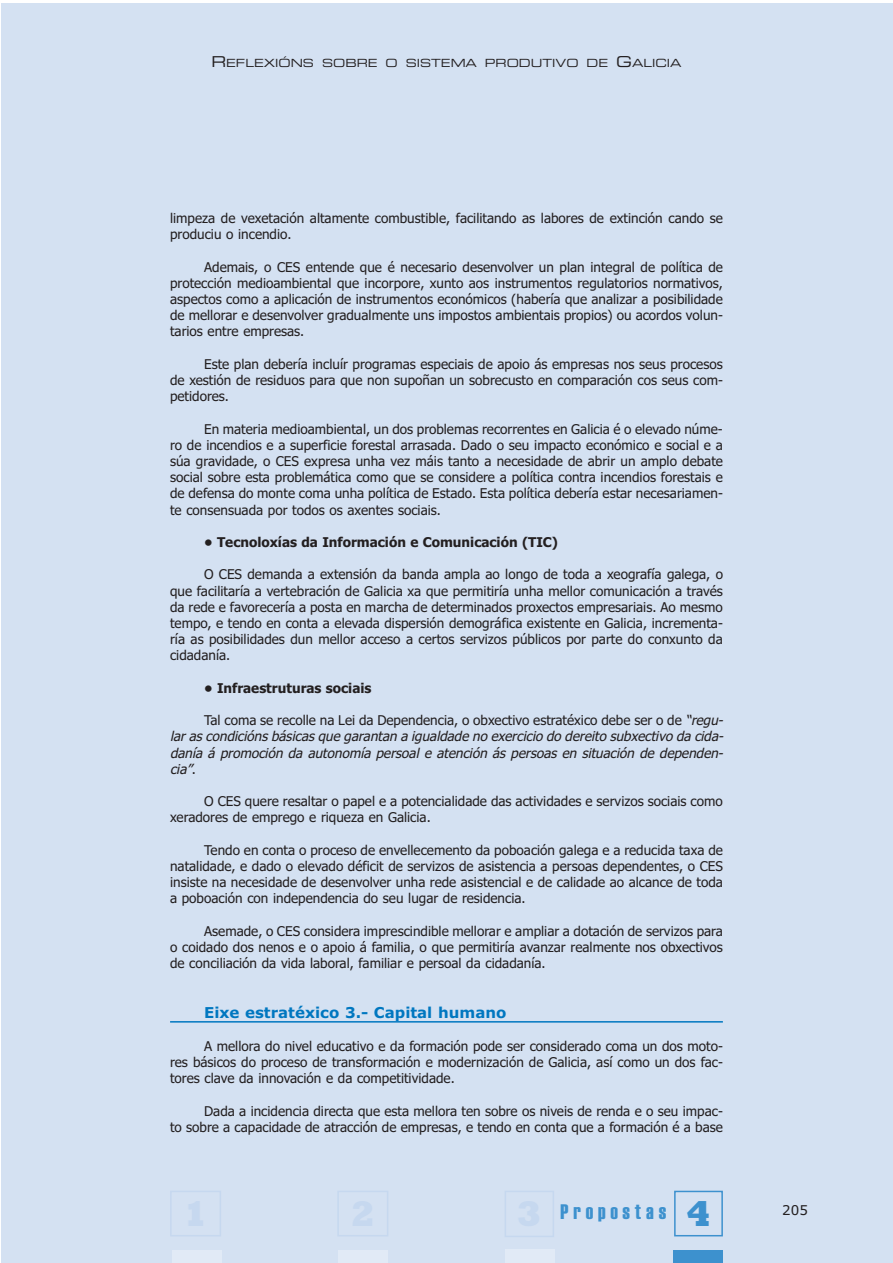
<style>
.page{position:relative;width:893px;height:1263px;background:#fff}
.page>*{position:absolute;margin:0;border:0;box-sizing:border-box;transform-origin:0 0}
.t1{font:800 36px "Rockwell";color:#3d91ce}
.t2{font:21px "Haettenschweiler";letter-spacing:.235em;color:#3d91ce}
.t3{font:700 15px "Verdana";color:#0077c0}
.t4{font:13.5px/16.2px "Tahoma";color:#231f20;text-align:justify}
.t5{font:italic 13.5px/16.2px "Tahoma";color:#231f20;text-align:justify}
.t6{font:700 13.5px "Tahoma";color:#231f20}
.t7{font:13.5px "Verdana";color:#231f20}
.t8{font:11.25px "Eurostile Extended Two";color:#231f20}
.s1{font-size:15px}
.s2{font-style:normal}
</style>
<div class="page">
<div style="left:1px;top:3px;width:892px;height:1260px;background:#d4e1f2"></div>
<hr style="left:170px;top:1021px;width:553px;height:1px;background:#0077c0">
<div style="left:170px;top:1191px;width:51px;height:45px;border:2px solid #c6d8ef"></div>
<div style="left:337px;top:1191px;width:51px;height:45px;border:2px solid #c6d8ef"></div>
<div style="left:505px;top:1191px;width:49px;height:46px;border:2px solid #c6d8ef"></div>
<div style="left:674px;top:1191px;width:49px;height:45px;border:2px solid #3d91ce"></div>
<div style="left:172px;top:1250px;width:49px;height:13px;background:#e1eaf6"></div>
<div style="left:339px;top:1250px;width:49px;height:13px;background:#e1eaf6"></div>
<div style="left:505px;top:1249px;width:49px;height:14px;background:#e1eaf6"></div>
<div style="left:674px;top:1250px;width:49px;height:13px;background:#3d91ce"></div>
<p class="t8" style="left:211px;top:59px;width:472px"><span class="s1">R</span>EFLEXIÓNS SOBRE O SISTEMA PRODUTIVO DE <span class="s1">G</span>ALICIA</p>
<p class="t4" style="left:170px;top:210px;width:554px">limpeza de vexetación altamente combustible, facilitando as labores de extinción cando se produciu o incendio.</p>
<p class="t4" style="left:170px;top:259px;width:554px;text-indent:34px">Ademais, o CES entende que é necesario desenvolver un plan integral de política de protección medioambiental que incorpore, xunto aos instrumentos regulatorios normativos, aspectos como a aplicación de instrumentos económicos (habería que analizar a posibilidade de mellorar e desenvolver gradualmente uns impostos ambientais propios) ou acordos volun&shy;tarios entre empresas.</p>
<p class="t4" style="left:170px;top:356px;width:554px;text-indent:34px">Este plan debería incluír programas especiais de apoio ás empresas nos seus procesos de xestión de residuos para que non supoñan un sobrecusto en comparación cos seus com&shy;petidores.</p>
<p class="t4" style="left:170px;top:421px;width:554px;text-indent:34px">En materia medioambiental, un dos problemas recorrentes en Galicia é o elevado núme&shy;ro de incendios e a superficie forestal arrasada. Dado o seu impacto económico e social e a súa gravidade, o CES expresa unha vez máis tanto a necesidade de abrir un amplo debate social sobre esta problemática como que se considere a política contra incendios forestais e de defensa do monte coma unha política de Estado. Esta política debería estar necesariamen&shy;te consensuada por todos os axentes sociais.</p>
<p class="t6" style="left:204px;top:534px;width:355px">• Tecnoloxías da Información e Comunicación (TIC)</p>
<p class="t4" style="left:170px;top:567px;width:554px;text-indent:34px">O CES demanda a extensión da banda ampla ao longo de toda a xeografía galega, o que facilitaría a vertebración de Galicia xa que permitiría unha mellor comunicación a través da rede e favorecería a posta en marcha de determinados proxectos empresariais. Ao mesmo tempo, e tendo en conta a elevada dispersión demográfica existente en Galicia, incrementa&shy;ría as posibilidades dun mellor acceso a certos servizos públicos por parte do conxunto da cidadanía.</p>
<p class="t6" style="left:204px;top:680px;width:169px">• Infraestruturas sociais</p>
<p class="t5" style="left:170px;top:712px;width:558px;text-indent:34px"><span class="s2">Tal coma se recolle na Lei da Dependencia, o obxectivo estratéxico debe ser o de</span> “regu&shy;larascondiciónsbásicasque garantan a igualdade no exercicio do dereito subxectivo da cida&shy;danía á promoción da autonomía persoal e atención ás persoas en situación de dependen&shy;cia”<span class="s2">.</span></p>
<p class="t4" style="left:170px;top:793px;width:554px;text-indent:34px">O CES quere resaltar o papel e a potencialidade das actividades e servizos sociais como xeradores de emprego e riqueza en Galicia.</p>
<p class="t4" style="left:170px;top:842px;width:554px;text-indent:34px">Tendo en conta o proceso de envellecemento da poboación galega e a reducida taxa de natalidade, e dado o elevado déficit de servizos de asistencia a persoas dependentes, o CES insiste na necesidade de desenvolver unha rede asistencial e de calidade ao alcance de toda a poboación con independencia do seu lugar de residencia.</p>
<p class="t4" style="left:170px;top:923px;width:554px;text-indent:34px">Asemade, o CES considera imprescindible mellorar e ampliar a dotación de servizos para o coidado dos nenos e o apoio á familia, o que permitiría avanzar realmente nos obxectivos de conciliación da vida laboral, familiar e persoal da cidadanía.</p>
<p class="t3" style="left:204px;top:1004px;width:304px">Eixe estratéxico 3.- Capital humano</p>
<p class="t4" style="left:170px;top:1038px;width:554px;text-indent:34px">A mellora do nivel educativo e da formación pode ser considerado coma un dos moto&shy;res básicos do proceso de transformación e modernización de Galicia, así como un dos fac&shy;tores clave da innovación e da competitividade.</p>
<p class="t4" style="left:170px;top:1103px;width:554px;text-align:right">Dada a incidencia directa que esta mellora ten sobre os niveis de renda e o seu impac-<br>to sobre a capacidade de atracción de empresas, e tendo en conta que a formación é a base</p>
<h2 class="t2" style="left:560px;top:1200px;width:107px">Propostas</h2>
<h1 class="t1" style="left:686px;top:1193px;width:26px">4</h1>
<p class="t7" style="left:782px;top:1202px;width:27px">205</p>
</div>
